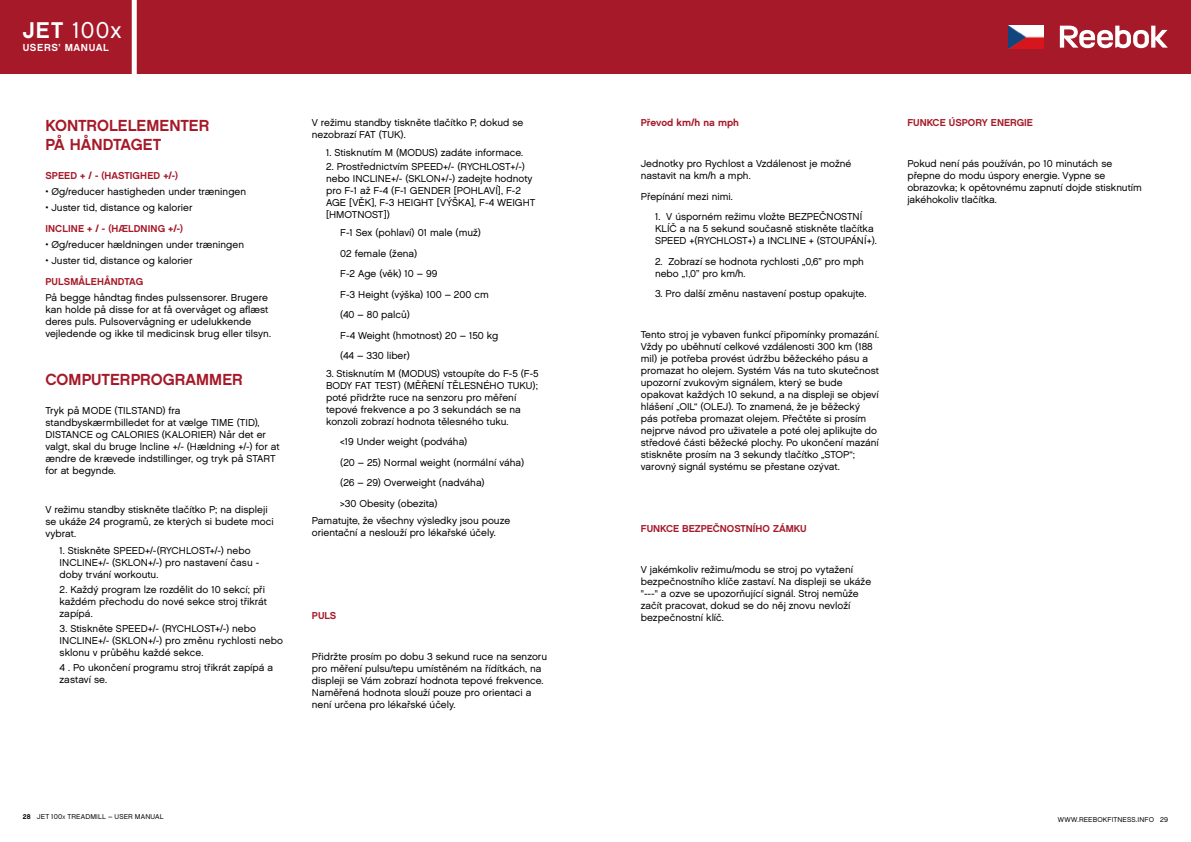
<style>
.page{position:relative;width:1191px;height:842px;background:#fff}
.page>*{position:absolute;margin:0;border:0;box-sizing:border-box;transform-origin:0 0}
.t1{font:22.8px "Reefont";color:#fff}
.t2{font:700 16px/19.2px "Reefont";letter-spacing:-.005em;color:#a61929}
.t3{font:700 10.2px "Reefont";letter-spacing:.055em;color:#fff}
.t4{font:10px/12px "Reefont";color:#000}
.t5{font:700 10px "Reefont";color:#a61929}
.t6{font:7px "Reefont";letter-spacing:.02em;color:#000}
.s1{font-weight:700}
.s2{font-size:5px}
</style>
<div class="page">
<div style="left:0;top:0;width:1191px;height:74px;background:#a61929"></div>
<div style="left:132px;top:0;width:5px;height:80px;background:#fff"></div>
<svg style="left:1059px;top:26px;width:108px;height:22px"></svg>
<img style="left:1008px;top:26px;width:35px;height:22px">
<h1 class="t1" style="left:23px;top:17px;width:100px"><span class="s1">JET</span> 100x</h1>
<p class="t3" style="left:23px;top:41px;width:88px">USERS’ MANUAL</p>
<h2 class="t2" style="left:45px;top:116px;width:166px">KONTROLELEMENTER<br>PÅ HÅNDTAGET</h2>
<p class="t5" style="left:45px;top:169px;width:134px">SPEED + / - (HASTIGHED +/-)</p>
<p class="t4" style="left:45px;top:186px;width:202px">• Øg/reducer hastigheden under træningen</p>
<p class="t4" style="left:45px;top:203px;width:149px">• Juster tid, distance og kalorier</p>
<p class="t5" style="left:45px;top:222px;width:139px">INCLINE + / - (HÆLDNING +/-)</p>
<p class="t4" style="left:45px;top:239px;width:200px">• Øg/reducer hældningen under træningen</p>
<p class="t4" style="left:45px;top:256px;width:149px">• Juster tid, distance og kalorier</p>
<p class="t5" style="left:45px;top:275px;width:99px">PULSMÅLEHÅNDTAG</p>
<p class="t4" style="left:45px;top:292px;width:227px">På begge håndtag findes pulssensorer. Brugere kan holde på disse for at få overvåget og aflæst deres puls. Pulsovervågning er udelukkende vejledende og ikke til medicinsk brug eller tilsyn.</p>
<h2 class="t2" style="left:45px;top:371px;width:199px">COMPUTERPROGRAMMER</h2>
<p class="t4" style="left:45px;top:406px;width:236px">Tryk på MODE (TILSTAND) fra standbyskærmbilledet for at vælge TIME (TID), DISTANCE og CALORIES (KALORIER) Når det er valgt, skal du bruge lncline +/- (Hældning +/-) for at ændre de krævede indstillinger, og tryk på START for at begynde.</p>
<p class="t4" style="left:45px;top:504px;width:230px">V režimu standby stiskněte tlačítko P; na displeji se ukáže 24 programů, ze kterých si budete moci vybrat.</p>
<p class="t4" style="left:60px;top:545px;width:201px">1. Stiskněte SPEED+/-(RYCHLOST+/-) nebo<br>INCLINE+/- (SKLON+/-) pro nastavení času - doby trvání workoutu.</p>
<p class="t4" style="left:60px;top:584px;width:209px">2. Každý program lze rozdělit do 10 sekcí; při každém přechodu do nové sekce stroj třikrát zapípá.</p>
<p class="t4" style="left:60px;top:623px;width:225px">3. Stiskněte SPEED+/- (RYCHLOST+/-) nebo<br>INCLINE+/- (SKLON+/-) pro změnu rychlosti nebo sklonu v průběhu každé sekce.</p>
<p class="t4" style="left:60px;top:662px;width:215px">4 . Po ukončení programu stroj třikrát zapípá a zastaví se.</p>
<p class="t4" style="left:312px;top:117px;width:213px">V režimu standby tiskněte tlačítko P, dokud se nezobrazí FAT (TUK).</p>
<p class="t4" style="left:326px;top:147px;width:199px">1. Stisknutím M (MODUS) zadáte informace.</p>
<p class="t4" style="left:326px;top:162px;width:211px">2. Prostřednictvím SPEED+/- (RYCHLOST+/-) nebo INCLINE+/- (SKLON+/-) zadejte hodnoty pro F-1 až F-4 (F-1 GENDER [POHLAVÍ], F-2<br>AGE [VĚK], F-3 HEIGHT [VÝŠKA], F-4 WEIGHT [HMOTNOST])</p>
<p class="t4" style="left:340px;top:223px;width:160px;line-height:20.5px">F-1 Sex (pohlaví) 01 male (muž)<br>02 female (žena)<br>F-2 Age (věk) 10 – 99<br>F-3 Height (výška) 100 – 200 cm (40 – 80 palců)<br>F-4 Weight (hmotnost) 20 – 150 kg (44 – 330 liber)</p>
<p class="t4" style="left:326px;top:368px;width:214px">3. Stisknutím M (MODUS) vstoupíte do F-5 (F-5<br>BODY FAT TEST) (MĚŘENÍ TĚLESNÉHO TUKU); poté přidržte ruce na senzoru pro měření tepové frekvence a po 3 sekundách se na konzoli zobrazí hodnota tělesného tuku.</p>
<p class="t4" style="left:340px;top:432px;width:185px;line-height:20.5px">&lt;19 Under weight (podváha)<br>(20 – 25) Normal weight (normální váha) (26 – 29) Overweight (nadváha)<br>&gt;30 Obesity (obezita)</p>
<p class="t4" style="left:312px;top:516px;width:200px">Pamatujte, že všechny výsledky jsou pouze orientační a neslouží pro lékařské účely.</p>
<p class="t5" style="left:312px;top:609px;width:26px">PULS</p>
<p class="t4" style="left:312px;top:651px;width:237px">Přidržte prosím po dobu 3 sekund ruce na senzoru pro měření pulsu/tepu umístěném na řídítkách, na displeji se Vám zobrazí hodnota tepové frekvence.<br>Naměřená hodnota slouží pouze pro orientaci a není určena pro lékařské účely.</p>
<p class="t5" style="left:641px;top:117px;width:100px">Převod km/h na mph</p>
<p class="t4" style="left:641px;top:158px;width:212px">Jednotky pro Rychlost a Vzdálenost je možné nastavit na km/h a mph.</p>
<p class="t4" style="left:641px;top:191px;width:94px">Přepínání mezi nimi.</p>
<p class="t4" style="left:655px;top:211px;width:223px">1. V úsporném režimu vložte BEZPEČNOSTNÍ<br>KLÍČ a na 5 sekund současně stiskněte tlačítka<br>SPEED +(RYCHLOST+) a INCLINE + (STOUPÁNÍ+).</p>
<p class="t4" style="left:655px;top:256px;width:210px">2. Zobrazí se hodnota rychlosti „0,6” pro mph nebo „1,0” pro km/h.</p>
<p class="t4" style="left:655px;top:288px;width:213px">3. Pro další změnu nastavení postup opakujte.</p>
<p class="t4" style="left:641px;top:329px;width:240px">Tento stroj je vybaven funkcí připomínky promazání.<br>Vždy po uběhnutí celkové vzdálenosti 300 km (188 mil) je potřeba provést údržbu běžeckého pásu a promazat ho olejem. Systém Vás na tuto skutečnost upozorní zvukovým signálem, který se bude opakovat každých 10 sekund, a na displeji se objeví hlášení „OIL“ (OLEJ). To znamená, že je běžecký<br>pás potřeba promazat olejem. Přečtěte si prosím nejprve návod pro uživatele a poté olej aplikujte do středové části běžecké plochy. Po ukončení mazání stiskněte prosím na 3 sekundy tlačítko „STOP“; varovný signál systému se přestane ozývat.</p>
<p class="t5" style="left:641px;top:522px;width:167px">FUNKCE BEZPEČNOSTNÍHO ZÁMKU</p>
<p class="t4" style="left:641px;top:564px;width:232px">V jakémkoliv režimu/modu se stroj po vytažení bezpečnostního klíče zastaví. Na displeji se ukáže "---" a ozve se upozorňující signál. Stroj nemůže začít pracovat, dokud se do něj znovu nevloží bezpečnostní klíč.</p>
<p class="t5" style="left:907px;top:117px;width:127px">FUNKCE ÚSPORY ENERGIE</p>
<p class="t4" style="left:907px;top:158px;width:236px">Pokud není pás používán, po 10 minutách se přepne do modu úspory energie. Vypne se obrazovka; k opětovnému zapnutí dojde stisknutím jakéhokoliv tlačítka.</p>
<p class="t6" style="left:23px;top:812px;width:142px"><span class="s1">28</span> JET 100<span class="s2">X</span> TREADMILL – USER MANUAL</p>
<p class="t6" style="left:1058px;top:815px;width:112px">WWW.REEBOKFITNESS.INFO 29</p>
</div>
